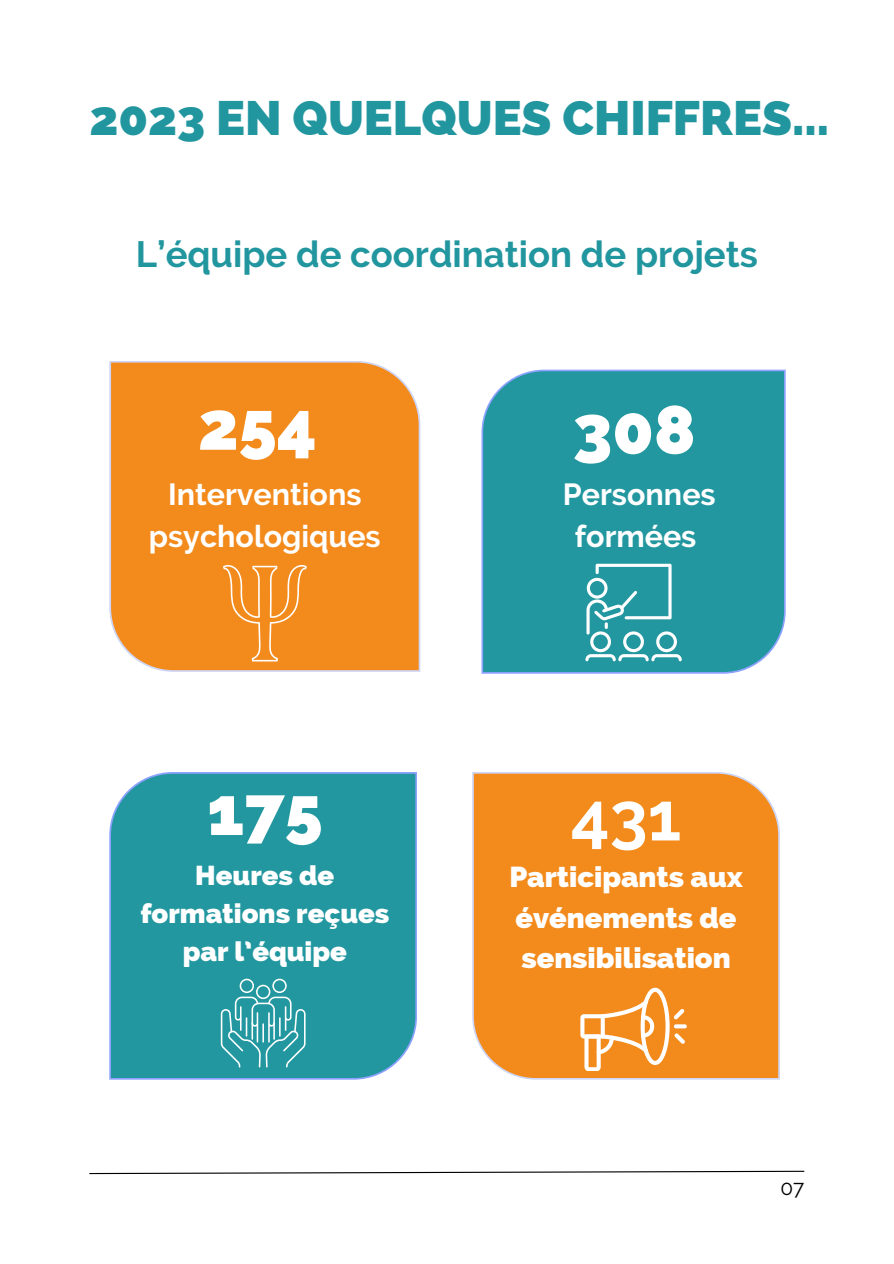
<style>
.page{position:relative;width:894px;height:1264px;background:#fff}
.page>*{position:absolute;margin:0;border:0;box-sizing:border-box;transform-origin:0 0}
.t1{font:800 67.95px "Raleway";color:#fff}
.t2{font:700 67.95px "Raleway";color:#fff}
.t3{font:800 48.45px "Raleway";color:#22969f}
.t4{font:700 36.45px "Raleway";color:#22969f}
.t5{font:700 30.45px/41.7px "Raleway";color:#fff;text-align:center}
.t6{font:800 28.95px/40.5px "Raleway";color:#fff}
.t7{font:800 27.45px/38.2px "Raleway";color:#fff;text-align:center}
.t8{font:20.85px "Raleway";color:#000}
</style>
<div class="page">
<div style="left:109px;top:361px;width:311px;height:311px;background:#f28a1c"></div>
<div style="left:109px;top:772px;width:308px;height:307px;background:#22979f"></div>
<div style="left:481px;top:369px;width:304px;height:304px;background:#22979f"></div>
<div style="left:472px;top:772px;width:307px;height:307px;background:#f28a1c"></div>
<svg style="left:89px;top:1170px;width:716px;height:4px"></svg>
<svg style="left:223px;top:563px;width:83px;height:98px"></svg>
<svg style="left:585px;top:563px;width:96px;height:98px"></svg>
<svg style="left:221px;top:978px;width:84px;height:89px"></svg>
<svg style="left:580px;top:987px;width:106px;height:83px"></svg>
<h2 class="t3" style="left:89px;top:90px;width:741px">2023 EN QUELQUES CHIFFRES...</h2>
<p class="t4" style="left:136px;top:233px;width:623px">L’équipe de coordination de projets</p>
<p class="t1" style="left:198px;top:386px;width:120px">254</p>
<h1 class="t1" style="left:572px;top:390px;width:124px">308</h1>
<p class="t5" style="left:149px;top:473px;width:233px">Interventions psychologiques</p>
<p class="t5" style="left:562px;top:473px;width:154px">Personnes formées</p>
<h1 class="t1" style="left:207px;top:771px;width:117px">175</h1>
<h1 class="t2" style="left:570px;top:776px;width:112px">431</h1>
<p class="t7" style="left:140px;top:855px;width:250px">Heures de formations reçues par l’équipe</p>
<p class="t6" style="left:509px;top:856px;width:235px">Participants aux événements de sensibilisation</p>
<p class="t8" style="left:780px;top:1175px;width:25px">07</p>
</div>
